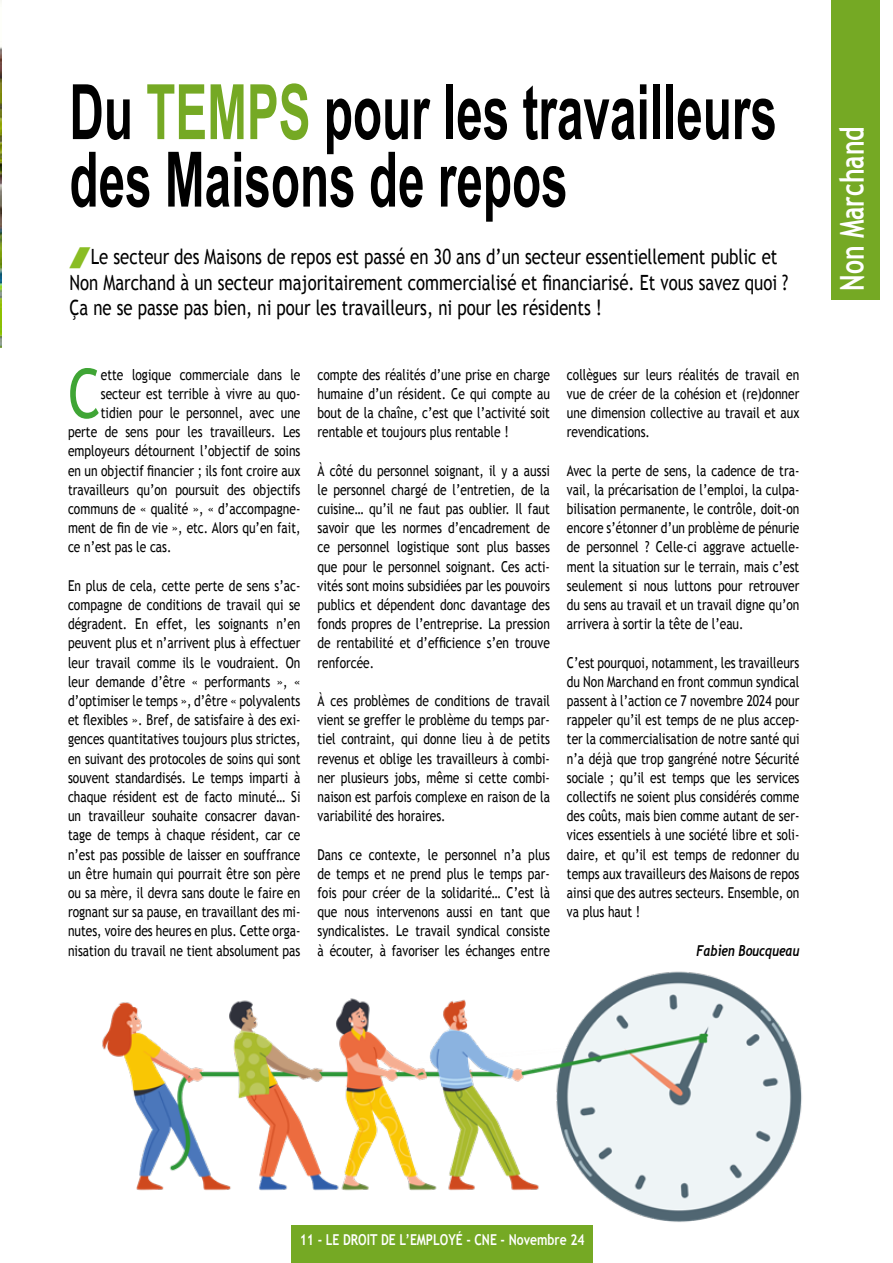
<style>
.page{position:relative;width:893px;height:1263px;background:#fff}
.page>*{position:absolute;margin:0;border:0;box-sizing:border-box;transform-origin:0 0}
.t1{font:700 76.5px/67.5px "Arial Narrow";color:#000;scale:.76 1}
.t2{font:68.7px "Trebuchet MS";color:#3fa535;scale:.8 1}
.t3{font:700 33px "Trebuchet MS";color:#fff;scale:.75 1}
.t4{font:21px/25.2px "Trebuchet MS";color:#000;scale:.8 1}
.t5{font:15px/19.2px "Trebuchet MS";color:#000;text-align:justify;scale:.8 1}
.t6{font:700 15px "Trebuchet MS";color:#fff;scale:.81 1}
.t7{font:italic 700 15px "Trebuchet";color:#000;scale:.8 1}
.s1{color:#75a924}
</style>
<div class="page">
<div style="left:291px;top:1225px;width:302px;height:38px;background:#75a924"></div>
<img style="left:0;top:0;width:1px;height:347px">
<div style="left:831px;top:0;width:48px;height:299px;background:#75a924"></div>
<img style="left:102px;top:971px;width:700px;height:251px">
<h1 class="t1" style="left:69px;top:75px;width:932px">Du <span class="s1">TEMPS</span> pour les travailleurs des Maisons de repos</h1>
<p class="t4" style="left:69px;top:245px;width:900px;text-indent:21px">Le secteur des Maisons de repos est passé en 30 ans d’un secteur essentiellement public et<br>Non Marchand à un secteur majoritairement commercialisé et financiarisé. Et vous savez quoi ?<br>Ça ne se passe pas bien, ni pour les travailleurs, ni pour les résidents !</p>
<h2 class="t2" style="left:68px;top:353px;width:43px">C</h2>
<p class="t5" style="left:101px;top:365px;width:251px">ette logique commerciale dans le</p>
<p class="t5" style="left:101px;top:384px;width:251px">secteur est terrible à vivre au quo-</p>
<p class="t5" style="left:101px;top:403px;width:251px">tidien pour le personnel, avec une</p>
<p class="t5" style="left:68px;top:422px;width:292px">perte de sens pour les travailleurs. Les</p>
<p class="t5" style="left:68px;top:442px;width:292px">employeurs détournent l’objectif de soins</p>
<p class="t5" style="left:68px;top:461px;width:292px">en un objectif financier ; ils font croire aux</p>
<p class="t5" style="left:68px;top:480px;width:292px">travailleurs qu’on poursuit des objectifs</p>
<p class="t5" style="left:68px;top:499px;width:292px">communs de « qualité », « d’accompagne-</p>
<p class="t5" style="left:68px;top:518px;width:292px">ment de fin de vie », etc. Alors qu’en fait,</p>
<p class="t5" style="left:68px;top:538px;width:131px">ce n’est pas le cas.</p>
<p class="t5" style="left:68px;top:576px;width:292px">En plus de cela, cette perte de sens s’ac&shy;compagne de conditions de travail qui se dégradent. En effet, les soignants n’en peuvent plus et n’arrivent plus à effectuer leur travail comme ils le voudraient. On leur demande d’être « performants », « d’optimiser le temps », d’être « polyvalents et flexibles ». Bref, de satisfaire à des exi&shy;gences quantitatives toujours plus strictes, en suivant des protocoles de soins qui sont souvent standardisés. Le temps imparti à chaque résident est de facto minuté… Si un travailleur souhaite consacrer davan&shy;tage de temps à chaque résident, car ce n’est pas possible de laisser en souffrance un être humain qui pourrait être son père ou sa mère, il devra sans doute le faire en rognant sur sa pause, en travaillant des mi&shy;nutes, voire des heures en plus. Cette orga&shy;nisation du travail ne tient absolument pas</p>
<p class="t5" style="left:317px;top:365px;width:292px">compte des réalités d’une prise en charge humaine d’un résident. Ce qui compte au bout de la chaîne, c’est que l’activité soit rentable et toujours plus rentable !</p>
<p class="t5" style="left:317px;top:461px;width:292px">À côté du personnel soignant, il y a aussi le personnel chargé de l’entretien, de la cuisine… qu’il ne faut pas oublier. Il faut savoir que les normes d’encadrement de ce personnel logistique sont plus basses que pour le personnel soignant. Ces acti&shy;vités sont moins subsidiées par les pouvoirs publics et dépendent donc davantage des fonds propres de l’entreprise. La pression de rentabilité et d’efficience s’en trouve renforcée.</p>
<p class="t5" style="left:317px;top:691px;width:292px">À ces problèmes de conditions de travail vient se greffer le problème du temps par&shy;tiel contraint, qui donne lieu à de petits revenus et oblige les travailleurs à combi&shy;ner plusieurs jobs, même si cette combi&shy;naison est parfois complexe en raison de la variabilité des horaires.</p>
<p class="t5" style="left:317px;top:845px;width:292px">Dans ce contexte, le personnel n’a plus de temps et ne prend plus le temps par&shy;fois pour créer de la solidarité… C’est là que nous intervenons aussi en tant que syndicalistes. Le travail syndical consiste à écouter, à favoriser les échanges entre</p>
<p class="t5" style="left:567px;top:365px;width:292px">collègues sur leurs réalités de travail en vue de créer de la cohésion et (re)donner une dimension collective au travail et aux revendications.</p>
<p class="t5" style="left:567px;top:461px;width:292px">Avec la perte de sens, la cadence de tra&shy;vail, la précarisation de l’emploi, la culpa&shy;bilisation permanente, le contrôle, doit-on encore s’étonner d’un problème de pénurie de personnel ? Celle-ci aggrave actuelle&shy;ment la situation sur le terrain, mais c’est seulement si nous luttons pour retrouver du sens au travail et un travail digne qu’on arrivera à sortir la tête de l’eau.</p>
<p class="t5" style="left:567px;top:653px;width:292px">C’est pourquoi, notamment, les travailleurs du Non Marchand en front commun syndical passent à l’action ce 7 novembre 2024 pour rappeler qu’il est temps de ne plus accep&shy;ter la commercialisation de notre santé qui n’a déjà que trop gangréné notre Sécurité sociale ; qu’il est temps que les services collectifs ne soient plus considérés comme des coûts, mais bien comme autant de ser&shy;vices essentiels à une société libre et soli&shy;daire, et qu’il est temps de redonner du temps aux travailleurs des Maisons de repos ainsi que des autres secteurs. Ensemble, on va plus haut !</p>
<p class="t7" style="left:696px;top:941px;width:130px">Fabien Boucqueau</p>
<h3 class="t3" style="left:831px;top:291px;width:221px;rotate:-90deg">Non Marchand</h3>
<p class="t6" style="left:300px;top:1230px;width:353px">11 - LE DROIT DE L’EMPLOYÉ - CNE - Novembre 24</p>
</div>
